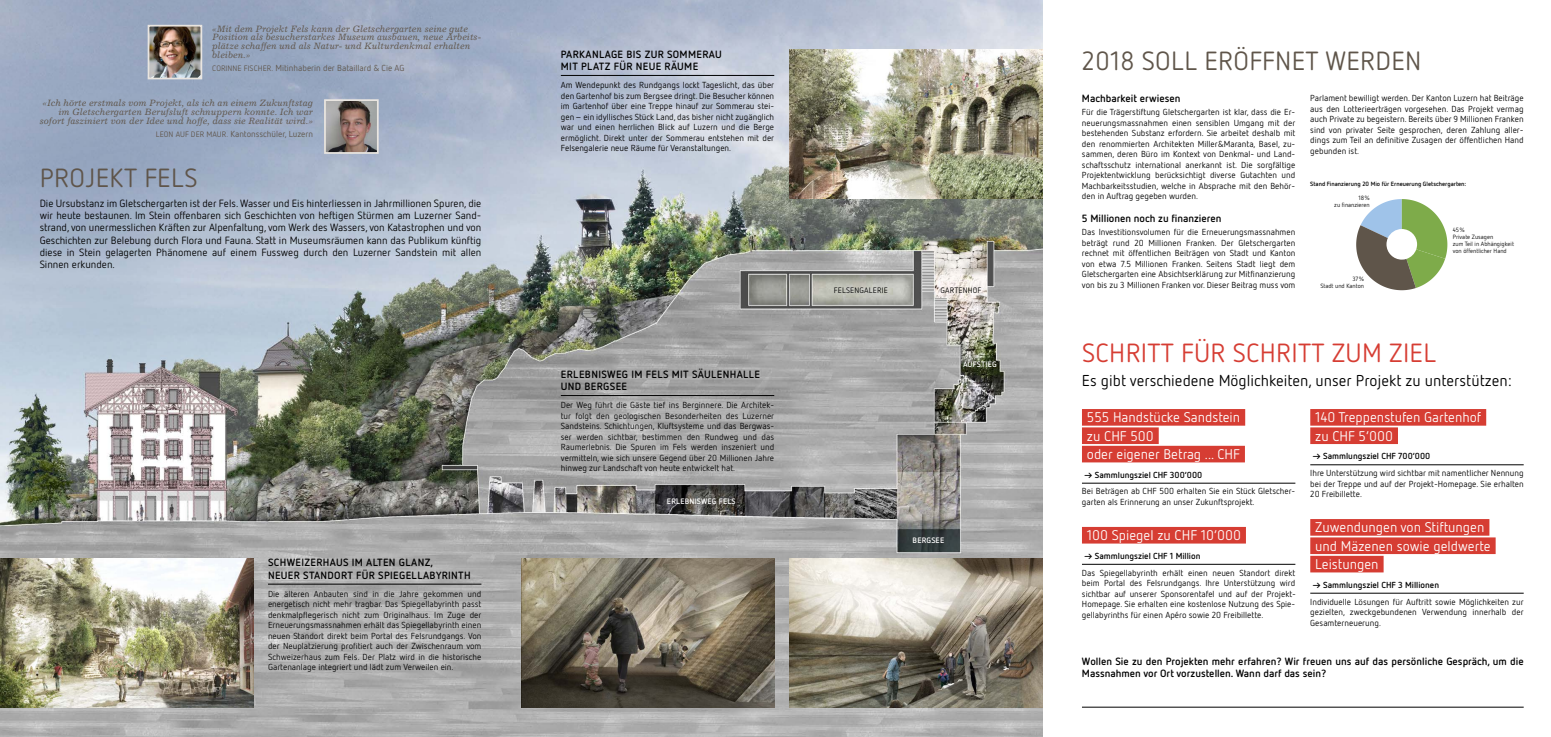
<style>
.page{position:relative;width:1551px;height:737px;background:#fff}
.page>*{position:absolute;margin:0;border:0;box-sizing:border-box;transform-origin:0 0}
.LAUFTEXT{font:26.25px "Netto OT";letter-spacing:.01em;color:#5f554a}
.LAUFTEXT-2{font:26.25px "Netto OT";letter-spacing:.01em;color:#d63d33}
.VORTITEL{font:15.75px "Netto OT";color:#000}
.VORTITEL-2{font:14px "Netto OT";color:#fff}
.LAUFTEXT-3{font:10.5px/12.2px "Netto OT";color:#000;text-align:justify}
.VORTITEL-3{font:700 10.5px/12.2px "Netto OT";letter-spacing:.03em;color:#000}
.LAUFTEXT-4{font:700 10.5px/12.2px "Netto OT";color:#000}
.VORTITEL-4{font:700 10.5px "Netto OT";color:#000}
.TITEL_KLEIN{font:italic 9.19px/8.8px "Excelsior";color:#5f554a}
.LAUFTEXT-5{font:8.75px/10.5px "Netto OT";color:#000;text-align:justify}
.VORTITEL-5{font:700 8.75px "Netto OT";color:#000}
.TITEL_KLEIN-2{font:8.75px "Netto OT";color:#5f554a}
.TITEL_KLEIN-3{font:700 7.88px "Netto OT";letter-spacing:.02em;color:#fff}
.TITEL_KLEIN-4{font:7.88px "Netto OT";letter-spacing:.02em;color:#000}
.LAUFTEXT-6{font:6.12px/7px "Netto OT";color:#000}
.LAUFTEXT-7{font:700 6.12px "Netto OT";color:#000}
.s1{font-size:7.88px}
</style>
<div class="page">
<svg style="left:1356px;top:199px;width:91px;height:91px"></svg>
<hr style="left:1081px;top:707px;width:442px;height:1px;background:#000">
<div style="left:1081px;top:409px;width:164px;height:16px;background:#d63d33"></div>
<div style="left:1081px;top:427px;width:77px;height:17px;background:#d63d33"></div>
<div style="left:1081px;top:446px;width:163px;height:16px;background:#d63d33"></div>
<hr style="left:1081px;top:483px;width:214px;height:1px;background:#000">
<div style="left:1081px;top:527px;width:164px;height:16px;background:#d63d33"></div>
<hr style="left:1081px;top:564px;width:214px;height:1px;background:#000">
<div style="left:1310px;top:409px;width:175px;height:16px;background:#d63d33"></div>
<div style="left:1310px;top:427px;width:87px;height:17px;background:#d63d33"></div>
<hr style="left:1310px;top:464px;width:213px;height:1px;background:#000">
<div style="left:1310px;top:519px;width:179px;height:16px;background:#d63d33"></div>
<div style="left:1310px;top:537px;width:185px;height:17px;background:#d63d33"></div>
<div style="left:1310px;top:556px;width:73px;height:16px;background:#d63d33"></div>
<hr style="left:1310px;top:592px;width:213px;height:1px;background:#000">
<img style="left:0;top:0;width:1041px;height:737px">
<img style="left:789px;top:50px;width:253px;height:148px">
<img style="left:521px;top:558px;width:253px;height:149px">
<img style="left:0;top:558px;width:253px;height:149px">
<hr style="left:561px;top:395px;width:213px;height:1px;background:#000">
<hr style="left:561px;top:75px;width:213px;height:1px;background:#000">
<img style="left:789px;top:558px;width:253px;height:149px">
<img style="left:151px;top:28px;width:48px;height:48px">
<div style="left:148px;top:25px;width:54px;height:54px;border:2px solid #e9e5e0"></div>
<hr style="left:268px;top:583px;width:213px;height:1px;background:#000">
<img style="left:327px;top:102px;width:48px;height:49px">
<div style="left:324px;top:99px;width:54px;height:55px;border:2px solid #e9e5e0"></div>
<p class="TITEL_KLEIN" style="left:212px;top:24px;width:270px">«Mit dem Projekt Fels kann der Gletschergarten seine gute Position als besucherstarkes Museum ausbauen, neue Arbeits&shy;plätze schaffen und als Natur- und Kulturdenkmal erhalten bleiben.»</p>
<p class="TITEL_KLEIN-2" style="left:212px;top:63px;width:194px"><span class="s1">CORINNE FISCHER.</span> Mitinhaberin der Bataillard &amp; Cie AG</p>
<p class="TITEL_KLEIN" style="left:40px;top:99px;width:275px;text-align:right">«Ich hörte erstmals vom Projekt, als ich an einem Zukunftstag im Gletschergarten Berufsluft schnuppern konnte. Ich war sofort fasziniert von der Idee und hoffe, dass sie Realität wird.»</p>
<p class="TITEL_KLEIN-2" style="left:156px;top:128px;width:159px"><span class="s1">LEON AUF DER MAUR.</span> Kantonsschüler, Luzern</p>
<p class="LAUFTEXT" style="left:40px;top:162px;width:159px">PROJEKT FELS</p>
<p class="LAUFTEXT-3" style="left:40px;top:197px;width:443px">Die Ursubstanz im Gletschergarten ist der Fels. Wasser und Eis hinterliessen in Jahrmillionen Spuren, die wir heute bestaunen. Im Stein offenbaren sich Geschichten von heftigen Stürmen am Luzerner Sand&shy;strand, von unermesslichen Kräften zur Alpenfaltung, vom Werk des Wassers, von Katastrophen und von Geschichten zur Belebung durch Flora und Fauna. Statt in Museumsräumen kann das Publikum künftig diese in Stein gelagerten Phänomene auf einem Fussweg durch den Luzerner Sandstein mit allen Sinnen erkunden.</p>
<p class="VORTITEL-3" style="left:268px;top:556px;width:204px">SCHWEIZERHAUS IM ALTEN GLANZ,<br>NEUER STANDORT FÜR SPIEGELLABYRINTH</p>
<p class="LAUFTEXT-5" style="left:268px;top:588px;width:215px">Die älteren Anbauten sind in die Jahre gekommen und energetisch nicht mehr tragbar. Das Spiegellabyrinth passt denkmalpflegerisch nicht zum Originalhaus. Im Zuge der Erneuerungsmassnahmen erhält das Spiegellabyrinth einen neuen Standort direkt beim Portal des Felsrundgangs. Von der Neuplatzierung profitiert auch der Zwischenraum vom Schweizerhaus zum Fels. Der Platz wird in die historische Gartenanlage integriert und lädt zum Verweilen ein.</p>
<p class="VORTITEL-3" style="left:561px;top:48px;width:162px">PARKANLAGE BIS ZUR SOMMERAU<br>MIT PLATZ FÜR NEUE RÄUME</p>
<p class="LAUFTEXT-5" style="left:561px;top:79px;width:215px">Am Wendepunkt des Rundgangs lockt Tageslicht, das über den Gartenhof bis zum Bergsee dringt. Die Besucher können im Gartenhof über eine Treppe hinauf zur Sommerau stei&shy;gen – ein idyllisches Stück Land, das bisher nicht zugänglich war und einen herrlichen Blick auf Luzern und die Berge ermöglicht. Direkt unter der Sommerau entstehen mit der Felsengalerie neue Räume für Veranstaltungen.</p>
<p class="VORTITEL-3" style="left:561px;top:368px;width:201px">ERLEBNISWEG IM FELS MIT SÄULENHALLE<br>UND BERGSEE</p>
<p class="LAUFTEXT-5" style="left:561px;top:399px;width:215px">Der Weg führt die Gäste tief ins Berginnere. Die Architek&shy;tur folgt den geologischen Besonderheiten des Luzerner Sandsteins. Schichtungen, Kluftsysteme und das Bergwas&shy;ser werden sichtbar, bestimmen den Rundweg und das Raumerlebnis. Die Spuren im Fels werden inszeniert und vermitteln, wie sich unsere Gegend über 20 Millionen Jahre hinweg zur Landschaft von heute entwickelt hat.</p>
<p class="TITEL_KLEIN-3" style="left:667px;top:496px;width:70px">ERLEBNISWEG FELS</p>
<p class="TITEL_KLEIN-4" style="left:833px;top:285px;width:55px">FELSENGALERIE</p>
<p class="TITEL_KLEIN-4" style="left:940px;top:285px;width:42px">GARTENHOF</p>
<p class="TITEL_KLEIN-3" style="left:963px;top:359px;width:35px">AUFSTIEG</p>
<p class="TITEL_KLEIN-3" style="left:912px;top:535px;width:33px">BERGSEE</p>
<p class="LAUFTEXT" style="left:1081px;top:45px;width:341px">2018 SOLL ERÖFFNET WERDEN</p>
<p class="VORTITEL-4" style="left:1081px;top:92px;width:100px">Machbarkeit erwiesen</p>
<p class="LAUFTEXT-5" style="left:1081px;top:107px;width:215px">Für die Trägerstiftung Gletschergarten ist klar, dass die Er&shy;neuerungsmassnahmen einen sensiblen Umgang mit der bestehenden Substanz erfordern. Sie arbeitet deshalb mit den renommierten Architekten Miller&amp;Maranta, Basel, zu&shy;sammen, deren Büro im Kontext von Denkmal- und Land&shy;schaftsschutz international anerkannt ist. Die sorgfältige Projektentwicklung berücksichtigt diverse Gutachten und Machbarkeitsstudien, welche in Absprache mit den Behör&shy;den in Auftrag gegeben wurden.</p>
<p class="VORTITEL-4" style="left:1081px;top:212px;width:141px">5 Millionen noch zu finanzieren</p>
<p class="LAUFTEXT-5" style="left:1081px;top:227px;width:215px">Das Investitionsvolumen für die Erneuerungsmassnahmen beträgt rund 20 Millionen Franken. Der Gletschergarten rechnet mit öffentlichen Beiträgen von Stadt und Kanton von etwa 7.5 Millionen Franken. Seitens Stadt liegt dem Gletschergarten eine Absichtserklärung zur Mitfinanzierung von bis zu 3 Millionen Franken vor. Dieser Beitrag muss vom</p>
<p class="LAUFTEXT-5" style="left:1310px;top:93px;width:215px">Parlament bewilligt werden. Der Kanton Luzern hat Beiträge aus den Lotterieerträgen vorgesehen. Das Projekt vermag auch Private zu begeistern. Bereits über 9 Millionen Franken sind von privater Seite gesprochen, deren Zahlung aller&shy;dings zum Teil an definitive Zusagen der öffentlichen Hand gebunden ist.</p>
<p class="LAUFTEXT-7" style="left:1310px;top:180px;width:157px">Stand Finanzierung 20 Mio für Erneuerung Gletschergarten:</p>
<p class="LAUFTEXT-6" style="left:1358px;top:194px;width:13px">18%</p>
<p class="LAUFTEXT-6" style="left:1334px;top:201px;width:37px">zu finanzieren</p>
<p class="LAUFTEXT-6" style="left:1352px;top:275px;width:13px">37%</p>
<p class="LAUFTEXT-6" style="left:1320px;top:282px;width:45px">Stadt und Kanton</p>
<p class="LAUFTEXT-6" style="left:1452px;top:226px;width:14px">45%</p>
<p class="LAUFTEXT-6" style="left:1452px;top:233px;width:42px">Private Zusagen</p>
<p class="LAUFTEXT-6" style="left:1452px;top:240px;width:63px">zum Teil in Abhängigkeit von öffentlicher Hand</p>
<p class="LAUFTEXT-2" style="left:1082px;top:336px;width:356px">SCHRITT FÜR SCHRITT ZUM ZIEL</p>
<p class="VORTITEL" style="left:1081px;top:370px;width:431px">Es gibt verschiedene Möglichkeiten, unser Projekt zu unterstützen:</p>
<p class="VORTITEL-2" style="left:1086px;top:409px;width:155px">555 Handstücke Sandstein</p>
<p class="VORTITEL-2" style="left:1086px;top:427px;width:68px">zu CHF 500</p>
<p class="VORTITEL-2" style="left:1086px;top:445px;width:154px">oder eigener Betrag ... CHF</p>
<p class="VORTITEL-5" style="left:1084px;top:469px;width:120px">▻ Sammlungsziel CHF 300‘000</p>
<p class="LAUFTEXT-5" style="left:1081px;top:486px;width:215px">Bei Beträgen ab CHF 500 erhalten Sie ein Stück Gletscher&shy;garten als Erinnerung an unser Zukunftsprojekt.</p>
<p class="VORTITEL-2" style="left:1086px;top:526px;width:155px">100 Spiegel zu CHF 10‘000</p>
<p class="VORTITEL-5" style="left:1084px;top:550px;width:118px">▻ Sammlungsziel CHF 1 Million</p>
<p class="LAUFTEXT-5" style="left:1081px;top:567px;width:215px">Das Spiegellabyrinth erhält einen neuen Standort direkt beim Portal des Felsrundgangs. Ihre Unterstützung wird sichtbar auf unserer Sponsorentafel und auf der Projekt-Homepage. Sie erhalten eine kostenlose Nutzung des Spie&shy;gellabyrinths für einen Apéro sowie 20 Freibillette.</p>
<p class="VORTITEL-2" style="left:1315px;top:409px;width:167px">140 Treppenstufen Gartenhof</p>
<p class="VORTITEL-2" style="left:1315px;top:427px;width:79px">zu CHF 5’000</p>
<p class="VORTITEL-5" style="left:1312px;top:451px;width:119px">▻ Sammlungsziel CHF 700‘000</p>
<p class="LAUFTEXT-5" style="left:1310px;top:467px;width:215px">Ihre Unterstützung wird sichtbar mit namentlicher Nennung bei der Treppe und auf der Projekt-Homepage. Sie erhalten 20 Freibillette.</p>
<p class="VORTITEL-2" style="left:1315px;top:518px;width:171px">Zuwendungen von Stiftungen</p>
<p class="VORTITEL-2" style="left:1315px;top:537px;width:177px">und Mäzenen sowie geldwerte</p>
<p class="VORTITEL-2" style="left:1315px;top:555px;width:65px">Leistungen</p>
<p class="VORTITEL-5" style="left:1312px;top:579px;width:128px">▻ Sammlungsziel CHF 3 Millionen</p>
<p class="LAUFTEXT-5" style="left:1310px;top:596px;width:215px">Individuelle Lösungen für Auftritt sowie Möglichkeiten zur gezielten, zweckgebundenen Verwendung innerhalb der Gesamterneuerung.</p>
<p class="LAUFTEXT-4" style="left:1081px;top:655px;width:443px">Wollen Sie zu den Projekten mehr erfahren? Wir freuen uns auf das persönliche Gespräch, um die<br>Massnahmen vor Ort vorzustellen. Wann darf das sein?</p>
</div>
